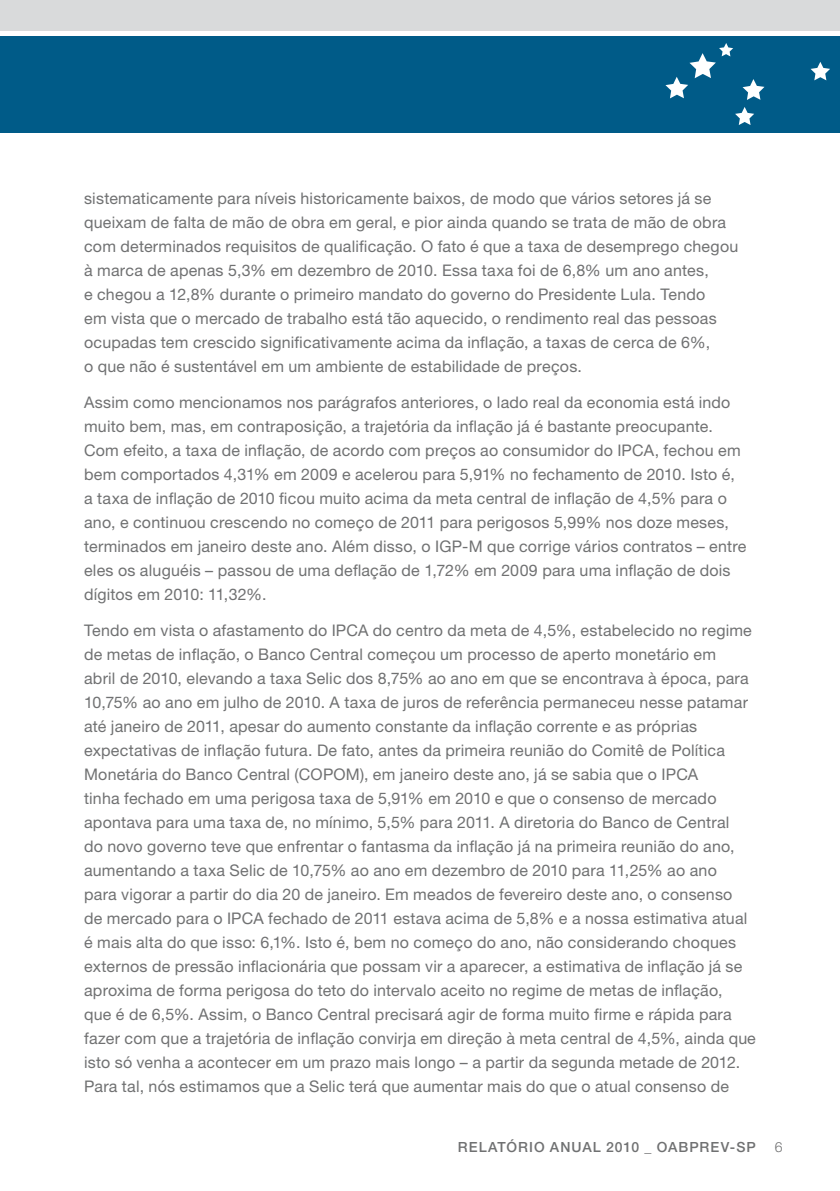
<style>
.page{position:relative;width:840px;height:1191px;background:#fff}
.page>*{position:absolute;margin:0;border:0;box-sizing:border-box;transform-origin:0 0}
.t1{font:16px/24px "Helvetica Neue LT Std";letter-spacing:.015em;color:#707172}
.t2{font:500 14px "Helvetica Neue LT Std";letter-spacing:.07em;color:#707172}
.t3{font:300 14px "Helvetica Neue LT Std";color:#707172}
</style>
<div class="page">
<div style="left:0;top:36px;width:839px;height:96px;background:#005b88"></div>
<div style="left:0;top:0;width:839px;height:30px;background:#d9dadb"></div>
<svg style="left:810px;top:62px;width:19px;height:18px"></svg>
<svg style="left:742px;top:79px;width:22px;height:21px"></svg>
<svg style="left:735px;top:107px;width:18px;height:18px"></svg>
<svg style="left:665px;top:43px;width:67px;height:55px"></svg>
<p class="t1" style="left:84px;top:186px;width:655px">sistematicamente para níveis historicamente baixos, de modo que vários setores já se queixam de falta de mão de obra em geral, e pior ainda quando se trata de mão de obra com determinados requisitos de qualificação. O fato é que a taxa de desemprego chegou à marca de apenas 5,3% em dezembro de 2010. Essa taxa foi de 6,8% um ano antes,<br>e chegou a 12,8% durante o primeiro mandato do governo do Presidente Lula. Tendo<br>em vista que o mercado de trabalho está tão aquecido, o rendimento real das pessoas ocupadas tem crescido significativamente acima da inflação, a taxas de cerca de 6%,<br>o que não é sustentável em um ambiente de estabilidade de preços.</p>
<p class="t1" style="left:84px;top:390px;width:663px">Assim como mencionamos nos parágrafos anteriores, o lado real da economia está indo muito bem, mas, em contraposição, a trajetória da inflação já é bastante preocupante.<br>Com efeito, a taxa de inflação, de acordo com preços ao consumidor do IPCA, fechou em bem comportados 4,31% em 2009 e acelerou para 5,91% no fechamento de 2010. Isto é, a taxa de inflação de 2010 ficou muito acima da meta central de inflação de 4,5% para o ano, e continuou crescendo no começo de 2011 para perigosos 5,99% nos doze meses, terminados em janeiro deste ano. Além disso, o IGP-M que corrige vários contratos – entre eles os aluguéis – passou de uma deflação de 1,72% em 2009 para uma inflação de dois dígitos em 2010: 11,32%.</p>
<p class="t1" style="left:84px;top:618px;width:672px">Tendo em vista o afastamento do IPCA do centro da meta de 4,5%, estabelecido no regime de metas de inflação, o Banco Central começou um processo de aperto monetário em<br>abril de 2010, elevando a taxa Selic dos 8,75% ao ano em que se encontrava à época, para 10,75% ao ano em julho de 2010. A taxa de juros de referência permaneceu nesse patamar até janeiro de 2011, apesar do aumento constante da inflação corrente e as próprias expectativas de inflação futura. De fato, antes da primeira reunião do Comitê de Política Monetária do Banco Central (COPOM), em janeiro deste ano, já se sabia que o IPCA<br>tinha fechado em uma perigosa taxa de 5,91% em 2010 e que o consenso de mercado apontava para uma taxa de, no mínimo, 5,5% para 2011. A diretoria do Banco de Central<br>do novo governo teve que enfrentar o fantasma da inflação já na primeira reunião do ano, aumentando a taxa Selic de 10,75% ao ano em dezembro de 2010 para 11,25% ao ano<br>para vigorar a partir do dia 20 de janeiro. Em meados de fevereiro deste ano, o consenso<br>de mercado para o IPCA fechado de 2011 estava acima de 5,8% e a nossa estimativa atual é mais alta do que isso: 6,1%. Isto é, bem no começo do ano, não considerando choques externos de pressão inflacionária que possam vir a aparecer, a estimativa de inflação já se aproxima de forma perigosa do teto do intervalo aceito no regime de metas de inflação,<br>que é de 6,5%. Assim, o Banco Central precisará agir de forma muito firme e rápida para fazer com que a trajetória de inflação convirja em direção à meta central de 4,5%, ainda que isto só venha a acontecer em um prazo mais longo – a partir da segunda metade de 2012.<br>Para tal, nós estimamos que a Selic terá que aumentar mais do que o atual consenso de</p>
<p class="t2" style="left:457px;top:1139px;width:298px">RELATÓRIO ANUAL 2010 _ OABPREV-SP</p>
<p class="t3" style="left:774px;top:1138px;width:9px">6</p>
</div>
